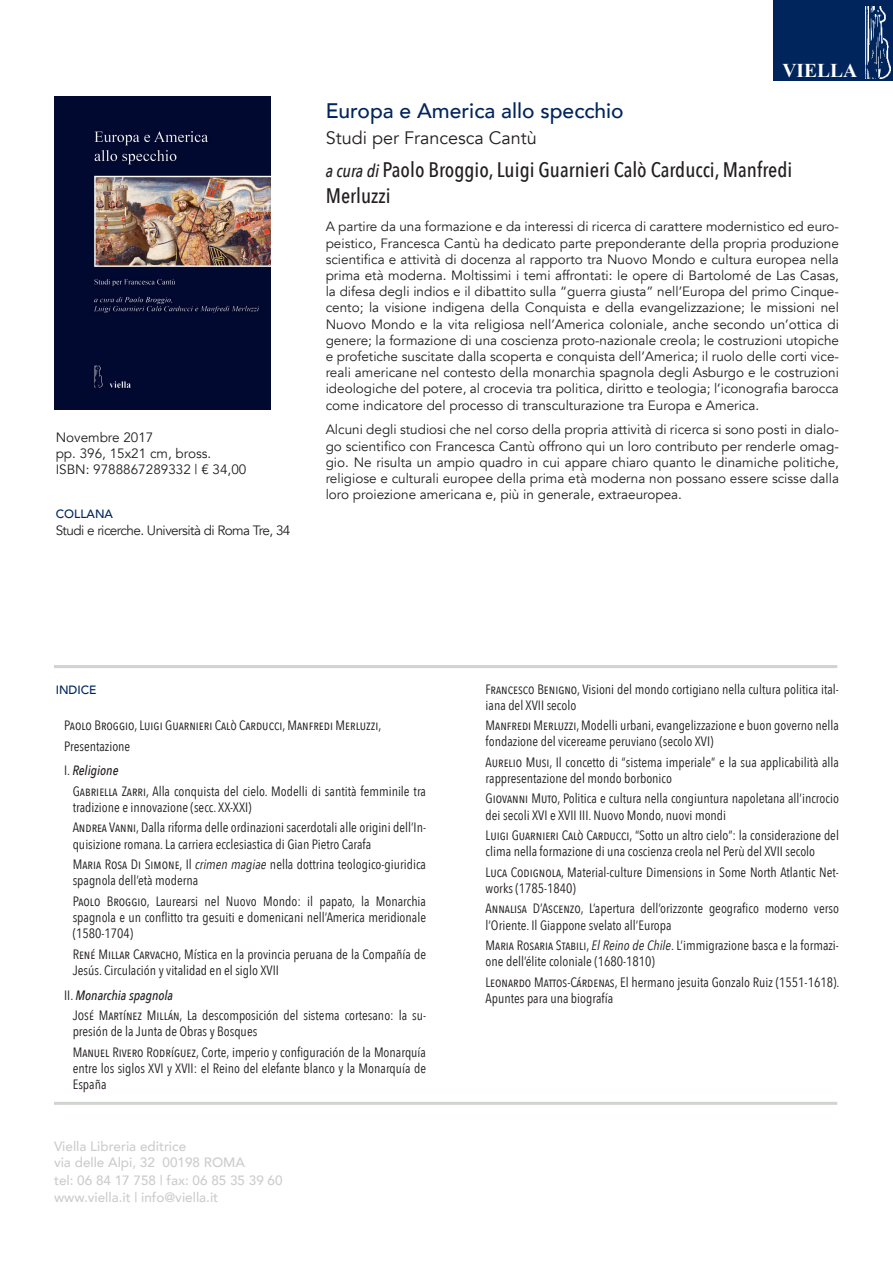
<style>
.page{position:relative;width:893px;height:1263px;background:#fff}
.page>*{position:absolute;margin:0;border:0;box-sizing:border-box;transform-origin:0 0}
.autore{font:500 21px/25.2px "Avenir Next Condensed";color:#231f20}
.titolo{font:500 21px "Avenir";color:#00255d}
.Piatto_Viella{font:700 19.5px "Times New Roman";color:#fff}
.sottotitolo{font:18px "Avenir";color:#231f20}
.indice{font:13.5px/16.2px "Avenir Next Condensed";color:#231f20}
.sinossi{font:13.5px/16.2px "Avenir";color:#231f20;text-align:justify}
.isbn{font:500 13.5px "Avenir";color:#ccc}
.colonna_sinistra{font:13.5px "Avenir";color:#231f20}
.colonna_sinistra-2{font:13.5px "Avenir";letter-spacing:-.04em;color:#231f20}
.indice-2{font:italic 500 13.5px "Avenir Next Condensed";color:#231f20}
.web{font:500 13.5px "Avenir";color:#ccc}
.indice-3{font:500 12px "Avenir";color:#00255d}
.s1{font-style:italic;font-size:18px}
.s2{font-weight:400;font-style:normal}
.s3{font-style:italic}
</style>
<div class="page">
<div style="left:774px;top:0;width:119px;height:81px;background:#00255d"></div>
<img style="left:865px;top:6px;width:25px;height:73px">
<img style="left:54px;top:97px;width:216px;height:313px">
<hr style="left:54px;top:665px;width:783px;height:3px;background:#cfd4ce">
<hr style="left:54px;top:1102px;width:783px;height:3px;background:#cfd4ce">
<p class="colonna_sinistra" style="left:56px;top:429px;width:99px">Novembre 2017</p>
<p class="colonna_sinistra" style="left:56px;top:445px;width:157px">pp. 396, 15x21 cm, bross.</p>
<p class="colonna_sinistra" style="left:56px;top:461px;width:192px">ISBN: 9788867289332 | € 34,00</p>
<p class="indice-3" style="left:56px;top:504px;width:59px">COLLANA</p>
<p class="colonna_sinistra-2" style="left:56px;top:522px;width:236px">Studi e ricerche. Università di Roma Tre, 34</p>
<p class="Piatto_Viella" style="left:782px;top:57px;width:76px">VIELLA</p>
<p class="titolo" style="left:326px;top:92px;width:300px">Europa e America allo specchio</p>
<p class="sottotitolo" style="left:326px;top:127px;width:213px">Studi per Francesca Cantù</p>
<p class="autore" style="left:326px;top:157px;width:468px"><span class="s1">a cura di</span> Paolo Broggio, Luigi Guarnieri Calò Carducci, Manfredi<br>Merluzzi</p>
<p class="sinossi" style="left:326px;top:219px;width:515px">A partire da una formazione e da interessi di ricerca di carattere modernistico ed euro&shy;peistico, Francesca Cantù ha dedicato parte preponderante della propria produzione scientifica e attività di docenza al rapporto tra Nuovo Mondo e cultura europea nella prima età moderna. Moltissimi i temi affrontati: le opere di Bartolomé de Las Casas, la difesa degli indios e il dibattito sulla “guerra giusta” nell’Europa del primo Cinque&shy;cento; la visione indigena della Conquista e della evangelizzazione; le missioni nel Nuovo Mondo e la vita religiosa nell’America coloniale, anche secondo un’ottica di genere; la formazione di una coscienza proto-nazionale creola; le costruzioni utopiche e profetiche suscitate dalla scoperta e conquista dell’America; il ruolo delle corti vice&shy;reali americane nel contesto della monarchia spagnola degli Asburgo e le costruzioni ideologiche del potere, al crocevia tra politica, diritto e teologia; l’iconografia barocca come indicatore del processo di transculturazione tra Europa e America.</p>
<p class="sinossi" style="left:326px;top:422px;width:515px">Alcuni degli studiosi che nel corso della propria attività di ricerca si sono posti in dialo&shy;go scientifico con Francesca Cantù offrono qui un loro contributo per renderle omag&shy;gio. Ne risulta un ampio quadro in cui appare chiaro quanto le dinamiche politiche, religiose e culturali europee della prima età moderna non possano essere scisse dalla loro proiezione americana e, più in generale, extraeuropea.</p>
<p class="indice-3" style="left:56px;top:679px;width:42px">INDICE</p>
<p class="indice" style="left:64px;top:717px;width:319px">Paolo Broggio, Luigi Guarnieri Calò Carducci, Manfredi Merluzzi,</p>
<p class="indice" style="left:64px;top:737px;width:68px">Presentazione</p>
<p class="indice-2" style="left:64px;top:762px;width:56px"><span class="s2">I.</span> Religione</p>
<p class="indice" style="left:73px;top:782px;width:355px">Gabriella Zarri, Alla conquista del cielo. Modelli di santità femminile tra tradizione e innovazione (secc. XX-XXI)</p>
<p class="indice" style="left:73px;top:819px;width:355px">Andrea Vanni, Dalla riforma delle ordinazioni sacerdotali alle origini dell’In&shy;quisizione romana. La carriera ecclesiastica di Gian Pietro Carafa</p>
<p class="indice" style="left:73px;top:856px;width:355px">Maria Rosa Di Simone, Il <span class="s3">crimen magiae</span> nella dottrina teologico-giuridica spagnola dell’età moderna</p>
<p class="indice" style="left:73px;top:892px;width:355px;text-align:justify">Paolo Broggio, Laurearsi nel Nuovo Mondo: il papato, la Monarchia spagnola e un conflitto tra gesuiti e domenicani nell’America meridionale (1580-1704)</p>
<p class="indice" style="left:73px;top:945px;width:355px">René Millar Carvacho, Mística en la provincia peruana de la Compañía de<br>Jesús. Circulación y vitalidad en el siglo XVII</p>
<p class="indice-2" style="left:64px;top:987px;width:110px"><span class="s2">II.</span> Monarchia spagnola</p>
<p class="indice" style="left:73px;top:1006px;width:355px">José Martínez Millán, La descomposición del sistema cortesano: la su&shy;presión de la Junta de Obras y Bosques</p>
<p class="indice" style="left:73px;top:1043px;width:355px;text-align:justify">Manuel Rivero Rodríguez, Corte, imperio y configuración de la Monarquía entre los siglos XVI y XVII: el Reino del elefante blanco y la Monarquía de España</p>
<p class="isbn" style="left:54px;top:1135px;width:134px">Viella Libreria editrice</p>
<p class="isbn" style="left:54px;top:1151px;width:192px">via delle Alpi, 32 00198 ROMA</p>
<p class="isbn" style="left:54px;top:1169px;width:230px">tel: 06 84 17 758 | fax: 06 85 35 39 60</p>
<p class="web" style="left:54px;top:1185px;width:166px">www.viella.it | info@viella.it</p>
<p class="indice" style="left:486px;top:680px;width:355px">Francesco Benigno, Visioni del mondo cortigiano nella cultura politica ital&shy;iana del XVII secolo</p>
<p class="indice" style="left:486px;top:717px;width:355px">Manfredi Merluzzi, Modelli urbani, evangelizzazione e buon governo nella fondazione del vicereame peruviano (secolo XVI)</p>
<p class="indice" style="left:486px;top:753px;width:355px">Aurelio Musi, Il concetto di “sistema imperiale” e la sua applicabilità alla rappresentazione del mondo borbonico</p>
<p class="indice" style="left:486px;top:790px;width:355px">Giovanni Muto, Politica e cultura nella congiuntura napoletana all’incrocio dei secoli XVI e XVII III. Nuovo Mondo, nuovi mondi</p>
<p class="indice" style="left:486px;top:827px;width:355px">Luigi Guarnieri Calò Carducci, “Sotto un altro cielo”: la considerazione del clima nella formazione di una coscienza creola nel Perù del XVII secolo</p>
<p class="indice" style="left:486px;top:863px;width:355px">Luca Codignola, Material-culture Dimensions in Some North Atlantic Net&shy;works (1785-1840)</p>
<p class="indice" style="left:486px;top:900px;width:355px">Annalisa D’Ascenzo, L’apertura dell’orizzonte geografico moderno verso l’Oriente. Il Giappone svelato all’Europa</p>
<p class="indice" style="left:486px;top:937px;width:355px">Maria Rosaria Stabili, <span class="s3">El Reino de Chile</span>. L’immigrazione basca e la formazi&shy;one dell’élite coloniale (1680-1810)</p>
<p class="indice" style="left:486px;top:973px;width:355px">Leonardo Mattos-Cárdenas, El hermano jesuita Gonzalo Ruiz (1551-1618).<br>Apuntes para una biografía</p>
</div>
